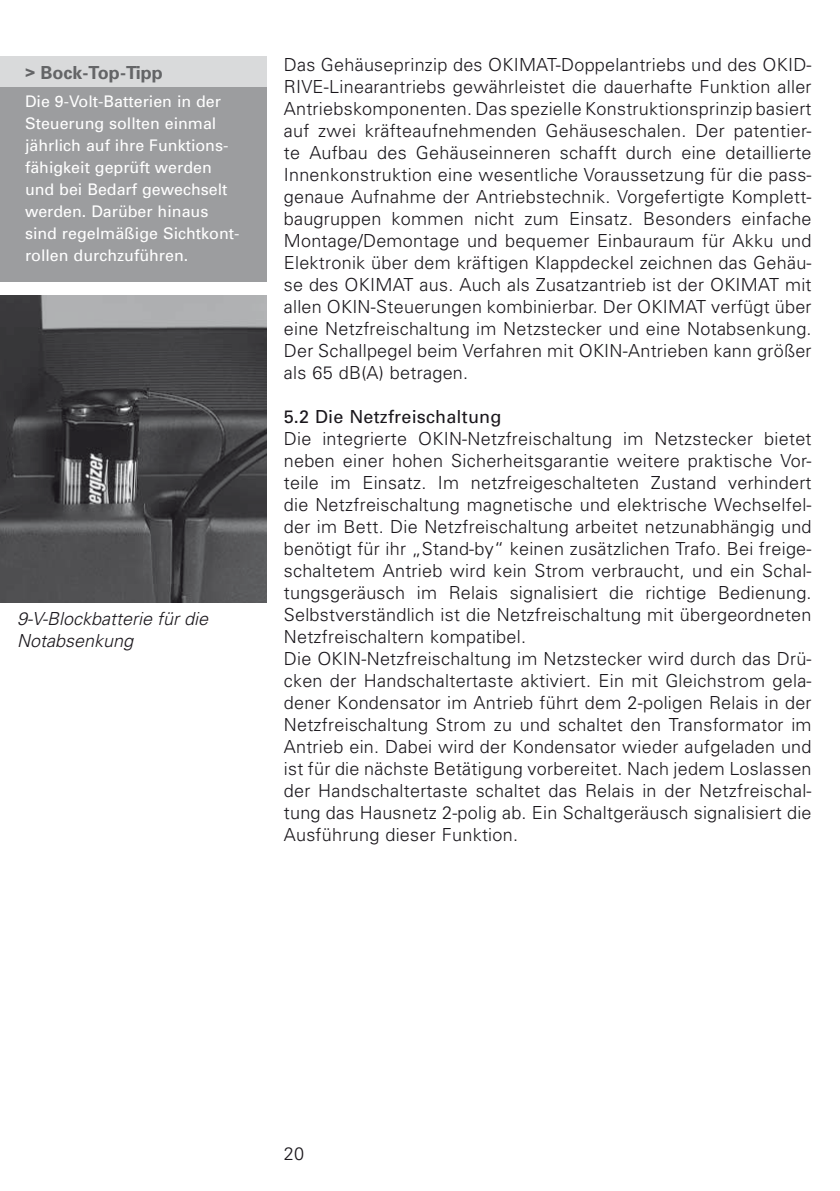
<style>
.page{position:relative;width:840px;height:1191px;background:#fff}
.page>*{position:absolute;margin:0;border:0;box-sizing:border-box;transform-origin:0 0}
.t1{font:300 18px/22px "Univers";letter-spacing:.015em;color:#1a171c;text-align:justify}
.t2{font:italic 300 18px/22px "Univers";color:#1a171c}
.t3{font:18px "Univers";letter-spacing:.01em;color:#1a171c}
.t4{font:700 18px "Univers";color:#646567}
.t5{font:16px/22px "Univers";color:#fff}
</style>
<div class="page">
<div style="left:0;top:57px;width:266px;height:30px;background:#d9dadb"></div>
<div style="left:0;top:87px;width:266px;height:194px;background:#9c9d9f"></div>
<img style="left:0;top:296px;width:266px;height:307px">
<p class="t4" style="left:25px;top:66px;width:139px">&gt; Bock-Top-Tipp</p>
<p class="t5" style="left:25px;top:92px;width:216px">Die 9-Volt-Batterien in der<br>Steuerung sollten einmal jährlich auf ihre Funktions&shy;fähigkeit geprüft werden und bei Bedarf gewechselt werden. Darüber hinaus sind regelmäßige Sichtkont&shy;rollen durchzuführen.</p>
<p class="t2" style="left:17px;top:609px;width:193px">9-V-Blockbatterie für die<br>Notabsenkung</p>
<p class="t1" style="left:283px;top:55px;width:529px">Das Gehäuseprinzip des OKIMAT-Doppelantriebs und des OKID-RIVE-Linearantriebs gewährleistet die dauerhafte Funktion aller Antriebskomponenten. Das spezielle Konstruktionsprinzip basiert auf zwei kräfteaufnehmenden Gehäuseschalen. Der patentier&shy;te Aufbau des Gehäuseinneren schafft durch eine detaillierte Innenkonstruktion eine wesentliche Voraussetzung für die pass&shy;genaue Aufnahme der Antriebstechnik. Vorgefertigte Komplett&shy;baugruppen kommen nicht zum Einsatz. Besonders einfache Montage/Demontage und bequemer Einbauraum für Akku und Elektronik über dem kräftigen Klappdeckel zeichnen das Gehäu&shy;se des OKIMAT aus. Auch als Zusatzantrieb ist der OKIMAT mit allen OKIN-Steuerungen kombinierbar. Der OKIMAT verfügt über eine Netzfreischaltung im Netzstecker und eine Notabsenkung.<br>Der Schallpegel beim Verfahren mit OKIN-Antrieben kann größer als 65 dB(A) betragen.</p>
<p class="t3" style="left:283px;top:410px;width:219px">5.2 Die Netzfreischaltung</p>
<p class="t1" style="left:283px;top:429px;width:529px;text-align:left">Die integrierte OKIN-Netzfreischaltung im Netzstecker bietet neben einer hohen Sicherheitsgarantie weitere praktische Vor&shy;teile im Einsatz. Im netzfreigeschalteten Zustand verhindert die Netzfreischaltung magnetische und elektrische Wechselfel&shy;der im Bett. Die Netzfreischaltung arbeitet netzunabhängig und benötigt für ihr „Stand-by“ keinen zusätzlichen Trafo. Bei freige&shy;schaltetem Antrieb wird kein Strom verbraucht, und ein Schal&shy;tungsgeräusch im Relais signalisiert die richtige Bedienung.<br>Selbstverständlich ist die Netzfreischaltung mit übergeordneten Netzfreischaltern kompatibel.<br>Die OKIN-Netzfreischaltung im Netzstecker wird durch das Drü&shy;cken der Handschaltertaste aktiviert. Ein mit Gleichstrom gela&shy;dener Kondensator im Antrieb führt dem 2-poligen Relais in der Netzfreischaltung Strom zu und schaltet den Transformator im Antrieb ein. Dabei wird der Kondensator wieder aufgeladen und ist für die nächste Betätigung vorbereitet. Nach jedem Loslassen der Handschaltertaste schaltet das Relais in der Netzfreischal&shy;tung das Hausnetz 2-polig ab. Ein Schaltgeräusch signalisiert die Ausführung dieser Funktion.</p>
<p class="t1" style="left:283px;top:1144px;width:22px">20</p>
</div>
